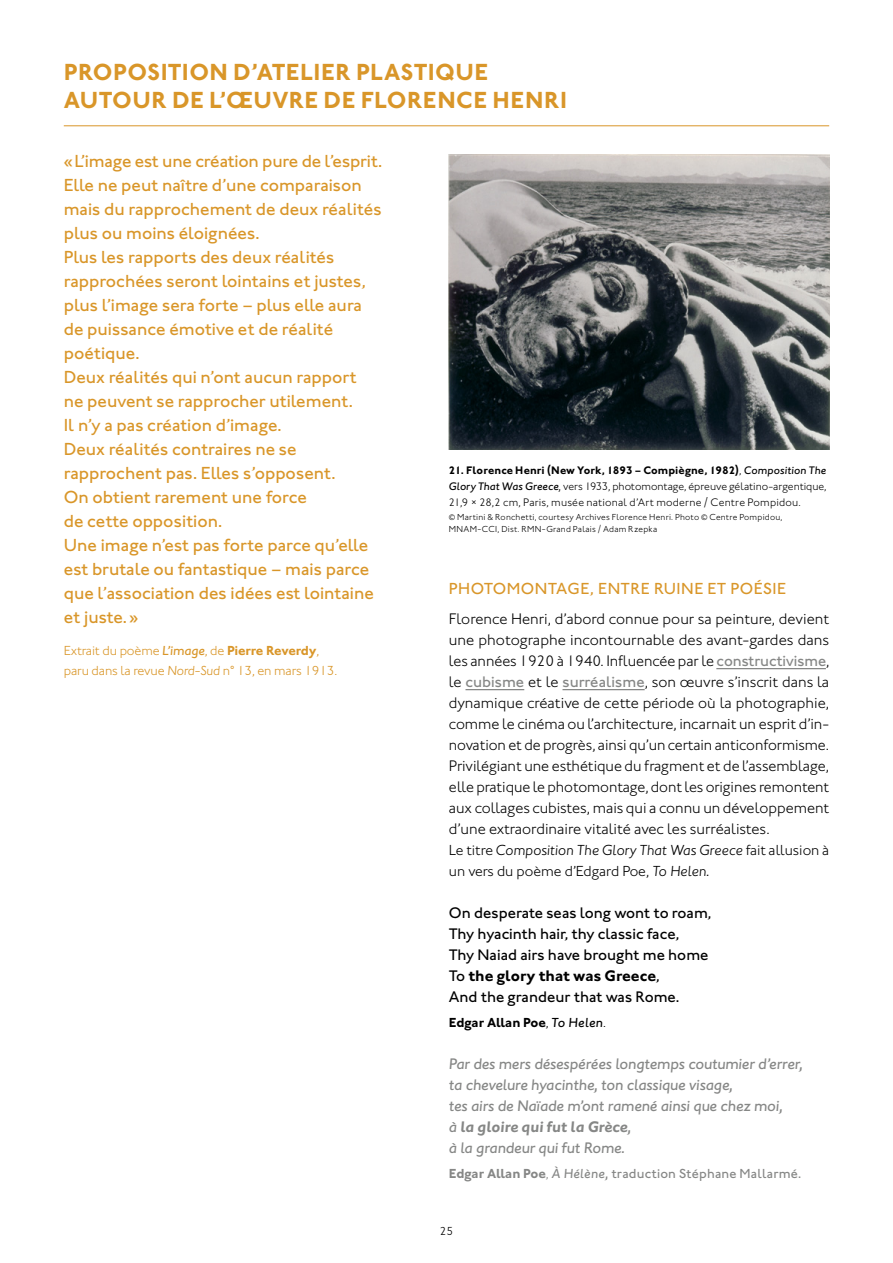
<style>
.page{position:relative;width:893px;height:1263px;background:#fff}
.page>*{position:absolute;margin:0;border:0;box-sizing:border-box;transform-origin:0 0}
.t1{font:700 24px/28.5px "Johnston ITC Pro";letter-spacing:.015em;color:#d99629}
.t2{font:500 18px/24px "Johnston ITC Pro";color:#d99629}
.t3{font:500 16.5px "Johnston ITC Pro";letter-spacing:.03em;color:#d99629}
.t4{font:300 15.75px/21px "Johnston ITC Pro";color:#000;text-align:justify}
.t5{font:italic 500 15.75px/21px "Johnston ITC Pro";letter-spacing:-.01em;color:#868786}
.t6{font:500 15.75px/21px "Johnston ITC Pro";color:#000}
.t7{font:300 15px/21px "Johnston ITC Pro";color:#000}
.t8{font:300 13.5px/19.5px "Johnston ITC Pro";letter-spacing:-.01em;color:#d99629}
.t9{font:500 13.5px "Johnston ITC Pro";letter-spacing:.01em;color:#868786}
.t10{font:700 13.5px "Johnston ITC Pro";letter-spacing:-.005em;color:#000}
.t11{font:300 12px "Johnston ITC Pro";color:#000}
.t12{font:300 11.25px/15.8px "Johnston ITC Pro";letter-spacing:.015em;color:#000;text-align:justify}
.t13{font:300 9px/12px "Johnston ITC Pro";letter-spacing:.025em;color:#000}
.s1{font-weight:500;font-style:italic}
.s2{font-weight:700}
.s3{font-style:italic}
.s4{font-weight:500;color:#868786}
.s5{font-weight:300}
</style>
<div class="page">
<hr style="left:64px;top:125px;width:765px;height:1px;background:#d99629">
<hr style="left:716px;top:668px;width:110px;height:1px;background:#868786">
<hr style="left:465px;top:689px;width:59px;height:1px;background:#868786">
<hr style="left:562px;top:689px;width:83px;height:1px;background:#868786">
<img style="left:449px;top:155px;width:380px;height:295px">
<h1 class="t1" style="left:64px;top:58px;width:505px">PROPOSITION D’ATELIER PLASTIQUE<br>AUTOUR DE L’ŒUVRE DE FLORENCE HENRI</h1>
<p class="t2" style="left:64px;top:149px;width:320px">«L’image est une création pure de l’esprit.<br>Elle ne peut naître d’une comparaison mais du rapprochement de deux réalités plus ou moins éloignées.<br>Plus les rapports des deux réalités rapprochées seront lointains et justes, plus l’image sera forte – plus elle aura de puissance émotive et de réalité poétique.<br>Deux réalités qui n’ont aucun rapport<br>ne peuvent se rapprocher utilement.<br>Il n’y a pas création d’image.<br>Deux réalités contraires ne se rapprochent pas. Elles s’opposent.<br>On obtient rarement une force<br>de cette opposition.<br>Une image n’est pas forte parce qu’elle est brutale ou fantastique – mais parce que l’association des idées est lointaine et juste. »</p>
<p class="t8" style="left:64px;top:641px;width:275px">Extrait du poème <span class="s1">L’image</span>, de <span class="s2">Pierre Reverdy</span>, paru dans la revue <span class="s3">Nord-Sud</span> n° 13, en mars 1913.</p>
<p class="t12" style="left:449px;top:463px;width:379px"><span class="s2">21. Florence Henri (New York, 1893 – Compiègne, 1982)</span>, <span class="s1">Composition The Glory That Was Greece</span><span class="s3">,</span> vers 1933, photomontage, épreuve gélatino-argentique, 21,9 × 28,2 cm, Paris, musée national d’Art moderne / Centre Pompidou.</p>
<p class="t13" style="left:449px;top:511px;width:335px">© Martini &amp; Ronchetti, courtesy Archives Florence Henri. Photo © Centre Pompidou,<br>MNAM-CCI, Dist. RMN-Grand Palais / Adam Rzepka</p>
<p class="t3" style="left:449px;top:579px;width:339px">PHOTOMONTAGE, ENTRE RUINE ET POÉSIE</p>
<p class="t4" style="left:449px;top:608px;width:382px">Florence Henri, d’abord connue pour sa peinture, devient une photographe incontournable des avant-gardes dans les années 1920 à 1940. Influencée par le <span class="s4">constructivisme</span>, le <span class="s4">cubisme</span> et le <span class="s4">surréalisme</span>, son œuvre s’inscrit dans la dynamique créative de cette période où la photographie, comme le cinéma ou l’architecture, incarnait un esprit d’in&shy;novation et de progrès, ainsi qu’un certain anticonformisme.<br>Privilégiant une esthétique du fragment et de l’assemblage, elle pratique le photomontage, dont les origines remontent aux collages cubistes, mais qui a connu un développement d’une extraordinaire vitalité avec les surréalistes.</p>
<p class="t7" style="left:449px;top:839px;width:382px">Le titre <span class="s3">Composition The Glory That Was Greece</span> fait allusion à un vers du poème d’Edgard Poe, <span class="s3">To Helen.</span></p>
<p class="t6" style="left:449px;top:902px;width:264px">On desperate seas long wont to roam, Thy hyacinth hair, thy classic face,<br>Thy Naiad airs have brought me home To <span class="s2">the glory that was Greece</span>,<br>And the grandeur that was Rome.</p>
<p class="t10" style="left:449px;top:1014px;width:158px">Edgar Allan Poe<span class="s5">,</span> <span class="s1">To Helen</span><span class="s5">.</span></p>
<p class="t5" style="left:449px;top:1053px;width:355px">Par des mers désespérées longtemps coutumier d’errer, ta chevelure hyacinthe, ton classique visage,<br>tes airs de Naïade m’ont ramené ainsi que chez moi,<br>à <span class="s2">la gloire qui fut la Grèce</span>,<br>à la grandeur qui fut Rome.</p>
<p class="t9" style="left:449px;top:1166px;width:354px"><span class="s2">Edgar Allan Poe</span><span class="s5">,</span> <span class="s3">À Hélène,</span> traduction Stéphane Mallarmé.</p>
<p class="t11" style="left:440px;top:1224px;width:15px">25</p>
</div>
